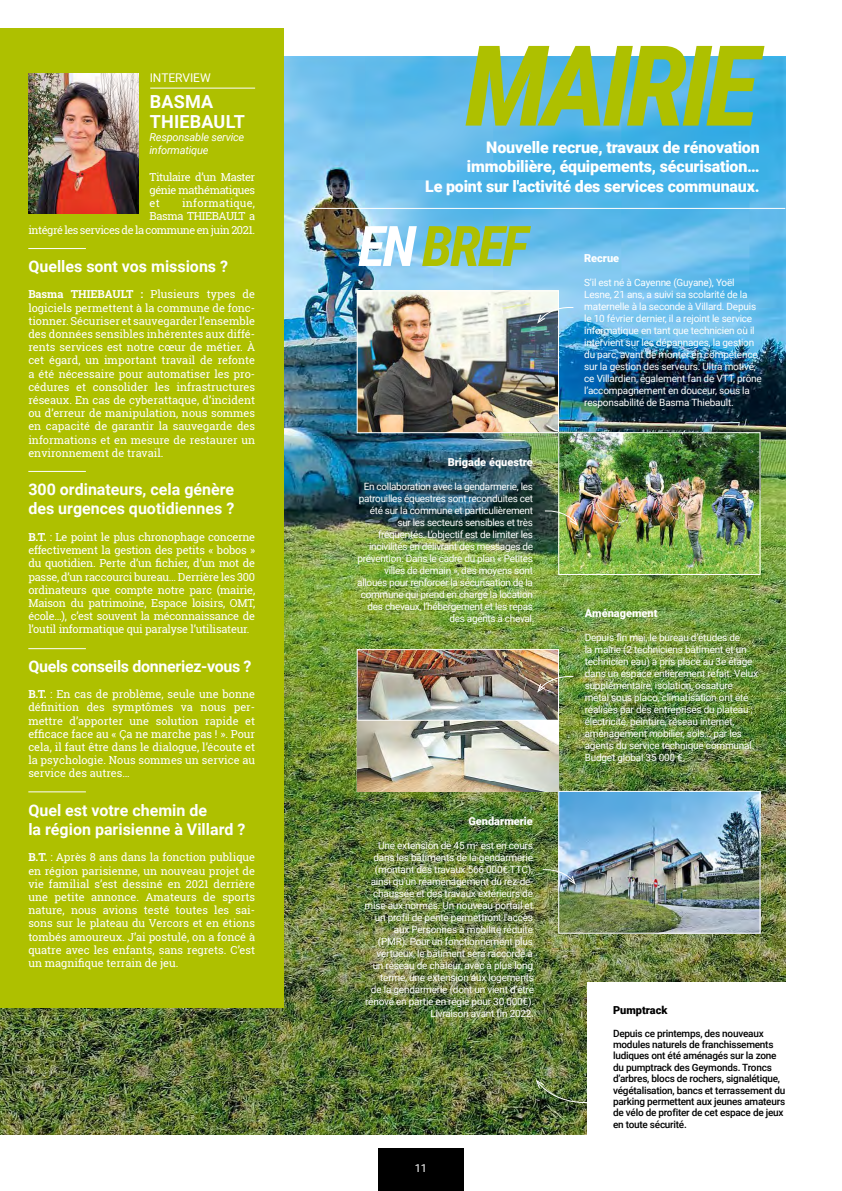
<style>
.page{position:relative;width:842px;height:1191px;background:#fff}
.page>*{position:absolute;margin:0;border:0;box-sizing:border-box;transform-origin:0 0}
.t1{font:italic 700 112px "Roboto Condensed";letter-spacing:-.05em;color:#aec000}
.t2{font:italic 700 56px "Roboto Condensed";letter-spacing:-.045em;color:#aec000}
.t3{font:700 18px/20px "Roboto";letter-spacing:.01em;color:#fff}
.t4{font:700 16px/19.2px "Roboto";color:#fff}
.t5{font:900 16px/19.2px "Roboto";letter-spacing:-.01em;color:#fff;text-align:right}
.t6{font:700 16px "Roboto";letter-spacing:-.02em;color:#fff}
.t7{font:12px "Roboto";letter-spacing:-.005em;color:#fff}
.t8{font:11px/13.2px "Roboto Slab";letter-spacing:-.01em;color:#fff;text-align:justify}
.t9{font:11px/13.2px "Roboto Slab";letter-spacing:-.04em;color:#fff;text-align:right}
.t10{font:900 11px "Roboto";color:#fff}
.t11{font:italic 11px/13.2px "Roboto";letter-spacing:-.02em;color:#fff}
.t12{font:900 11px "Roboto";color:#000}
.t13{font:11px "Roboto";color:#fff}
.t14{font:10px/12px "Roboto";letter-spacing:-.02em;color:#fff}
.t15{font:500 10px/11.4px "Roboto";letter-spacing:-.025em;color:#000}
.s1{font-weight:700}
.s2{color:#fff}
</style>
<div class="page">
<img style="left:0;top:57px;width:785px;height:1077px">
<div style="left:0;top:28px;width:283px;height:980px;background:#aec000"></div>
<div style="left:378px;top:1148px;width:85px;height:43px;background:#000"></div>
<img style="left:359px;top:651px;width:198px;height:69px">
<div style="left:357px;top:649px;width:202px;height:142px;border:1px solid #fff"></div>
<img style="left:358px;top:721px;width:200px;height:70px">
<img style="left:359px;top:293px;width:198px;height:138px">
<div style="left:357px;top:291px;width:202px;height:142px;border:1px solid #fff"></div>
<img style="left:560px;top:793px;width:198px;height:138px">
<div style="left:558px;top:791px;width:202px;height:142px;border:1px solid #fff"></div>
<img style="left:560px;top:434px;width:198px;height:139px">
<div style="left:558px;top:432px;width:202px;height:143px;border:1px solid #fff"></div>
<div style="left:587px;top:981px;width:244px;height:193px;background:#fff"></div>
<img style="left:28px;top:74px;width:110px;height:139px">
<hr style="left:150px;top:88px;width:105px;height:1px;background:#fff">
<hr style="left:28px;top:248px;width:58px;height:1px;background:#fff">
<hr style="left:28px;top:471px;width:58px;height:1px;background:#fff">
<hr style="left:28px;top:648px;width:58px;height:1px;background:#fff">
<hr style="left:28px;top:791px;width:58px;height:1px;background:#fff">
<svg style="left:542px;top:867px;width:34px;height:17px"></svg>
<svg style="left:537px;top:674px;width:37px;height:18px"></svg>
<svg style="left:544px;top:509px;width:34px;height:17px"></svg>
<svg style="left:537px;top:305px;width:37px;height:18px"></svg>
<svg style="left:536px;top:1079px;width:51px;height:29px"></svg>
<hr style="left:312px;top:208px;width:473px;height:1px;background:#fff">
<hr style="left:357px;top:720px;width:201px;height:1px;background:#fff">
<p class="t7" style="left:150px;top:70px;width:62px">INTERVIEW</p>
<h3 class="t3" style="left:150px;top:91px;width:97px">BASMA<br>THIEBAULT</h3>
<p class="t11" style="left:150px;top:130px;width:96px">Responsable service informatique</p>
<p class="t8" style="left:150px;top:170px;width:107px">Titulaire d’un Master génie mathématiques et</p>
<p class="t9" style="left:28px;top:196px;width:228px">informatique,<br>Basma THIEBAULT a<br>intégré les services de la commune en juin 2021.</p>
<h3 class="t4" style="left:28px;top:256px;width:201px">Quelles sont vos missions ?</h3>
<p class="t8" style="left:28px;top:288px;width:228px"><span class="s1">Basma THIEBAULT :</span> Plusieurs types de logiciels permettent à la commune de fonc&shy;tionner. Sécuriser et sauvegarder l’ensemble des données sensibles inhérentes aux diffé&shy;rents services est notre cœur de métier. À cet égard, un important travail de refonte a été nécessaire pour automatiser les pro&shy;cédures et consolider les infrastructures réseaux. En cas de cyberattaque, d’incident ou d’erreur de manipulation, nous sommes en capacité de garantir la sauvegarde des informations et en mesure de restaurer un environnement de travail.</p>
<h3 class="t4" style="left:28px;top:479px;width:207px">300 ordinateurs, cela génère des urgences quotidiennes ?</h3>
<p class="t8" style="left:28px;top:530px;width:228px"><span class="s1">B.T.</span> : Le point le plus chronophage concerne effectivement la gestion des petits « bobos » du quotidien. Perte d’un fichier, d’un mot de passe, d’un raccourci bureau… Derrière les 300 ordinateurs que compte notre parc (mairie, Maison du patrimoine, Espace loisirs, OMT, école…), c’est souvent la méconnaissance de l’outil informatique qui paralyse l’utilisateur.</p>
<h3 class="t6" style="left:28px;top:655px;width:225px">Quels conseils donneriez-vous ?</h3>
<p class="t8" style="left:28px;top:687px;width:228px"><span class="s1">B.T.</span> : En cas de problème, seule une bonne définition des symptômes va nous per&shy;mettre d’apporter une solution rapide et efficace face au « Ça ne marche pas ! ». Pour cela, il faut être dans le dialogue, l’écoute et la psychologie. Nous sommes un service au service des autres…</p>
<h3 class="t4" style="left:28px;top:800px;width:219px">Quel est votre chemin de<br>la région parisienne à Villard ?</h3>
<p class="t8" style="left:28px;top:850px;width:228px"><span class="s1">B.T.</span> : Après 8 ans dans la fonction publique en région parisienne, un nouveau projet de vie familial s’est dessiné en 2021 derrière une petite annonce. Amateurs de sports nature, nous avions testé toutes les sai&shy;sons sur le plateau du Vercors et en étions tombés amoureux. J’ai postulé, on a foncé à quatre avec les enfants, sans regrets. C’est un magnifique terrain de jeu.</p>
<h1 class="t1" style="left:465px;top:7px;width:296px">MAIRIE</h1>
<h3 class="t5" style="left:425px;top:137px;width:336px">Nouvelle recrue, travaux de rénovation immobilière, équipements, sécurisation…<br>Le point sur l'activité des services communaux.</h3>
<h2 class="t2" style="left:358px;top:207px;width:172px"><span class="s2">EN</span>BREF</h2>
<p class="t10" style="left:448px;top:454px;width:87px">Brigade équestre</p>
<p class="t14" style="left:357px;top:480px;width:179px;text-align:right">En collaboration avec la gendarmerie, les patrouilles équestres sont reconduites cet été sur la commune et particulièrement sur les secteurs sensibles et très fréquentés. L’objectif est de limiter les incivilités en délivrant des messages de prévention. Dans le cadre du plan « Petites villes de demain », des moyens sont alloués pour renforcer la sécurisation de la commune qui prend en charge la location des chevaux, l’hébergement et les repas des agents à cheval.</p>
<p class="t10" style="left:468px;top:813px;width:66px">Gendarmerie</p>
<p class="t14" style="left:365px;top:839px;width:171px;text-align:right">Une extension de 45 m<sup>2</sup> est en cours dans les bâtiments de la gendarmerie (montant des travaux 566 000€ TTC), ainsi qu’un réaménagement du rez-de&shy;chaussée et des travaux extérieurs de mise aux normes. Un nouveau portail et un profil de pente permettront l’accès aux Personnes à mobilité réduite (PMR). Pour un fonctionnement plus vertueux, le bâtiment sera raccordé à un réseau de chaleur, avec à plus long terme, une extension aux logements<br>de la gendarmerie (dont un vient d’être rénové en partie en régie pour 30 000€).<br>Livraison avant fin 2022.</p>
<p class="t13" style="left:415px;top:1160px;width:14px">11</p>
<p class="t10" style="left:584px;top:250px;width:37px">Recrue</p>
<p class="t14" style="left:584px;top:276px;width:179px">S’il est né à Cayenne (Guyane), Yoël Lesne, 21 ans, a suivi sa scolarité de la maternelle à la seconde à Villard. Depuis le 10 février dernier, il a rejoint le service informatique en tant que technicien où il intervient sur les dépannages, la gestion du parc, avant de monter en compétence sur la gestion des serveurs. Ultra motivé, ce Villardien, également fan de VTT, prône l’accompagnement en douceur, sous la responsabilité de Basma Thiebault.</p>
<p class="t10" style="left:585px;top:605px;width:74px">Aménagement</p>
<p class="t14" style="left:585px;top:631px;width:175px">Depuis fin mai, le bureau d’études de<br>la mairie (2 techniciens bâtiment et un technicien eau) a pris place au 3e étage dans un espace entièrement refait. Velux supplémentaire, isolation, ossature métal sous placo, climatisation ont été réalisés par des entreprises du plateau ; électricité, peinture, réseau internet, aménagement mobilier, sols… par les agents du service technique communal.<br>Budget global 35 000 €.</p>
<p class="t12" style="left:613px;top:1002px;width:56px">Pumptrack</p>
<p class="t15" style="left:613px;top:1027px;width:174px">Depuis ce printemps, des nouveaux modules naturels de franchissements ludiques ont été aménagés sur la zone du pumptrack des Geymonds. Troncs d’arbres, blocs de rochers, signalétique, végétalisation, bancs et terrassement du parking permettent aux jeunes amateurs de vélo de profiter de cet espace de jeux en toute sécurité.</p>
</div>
